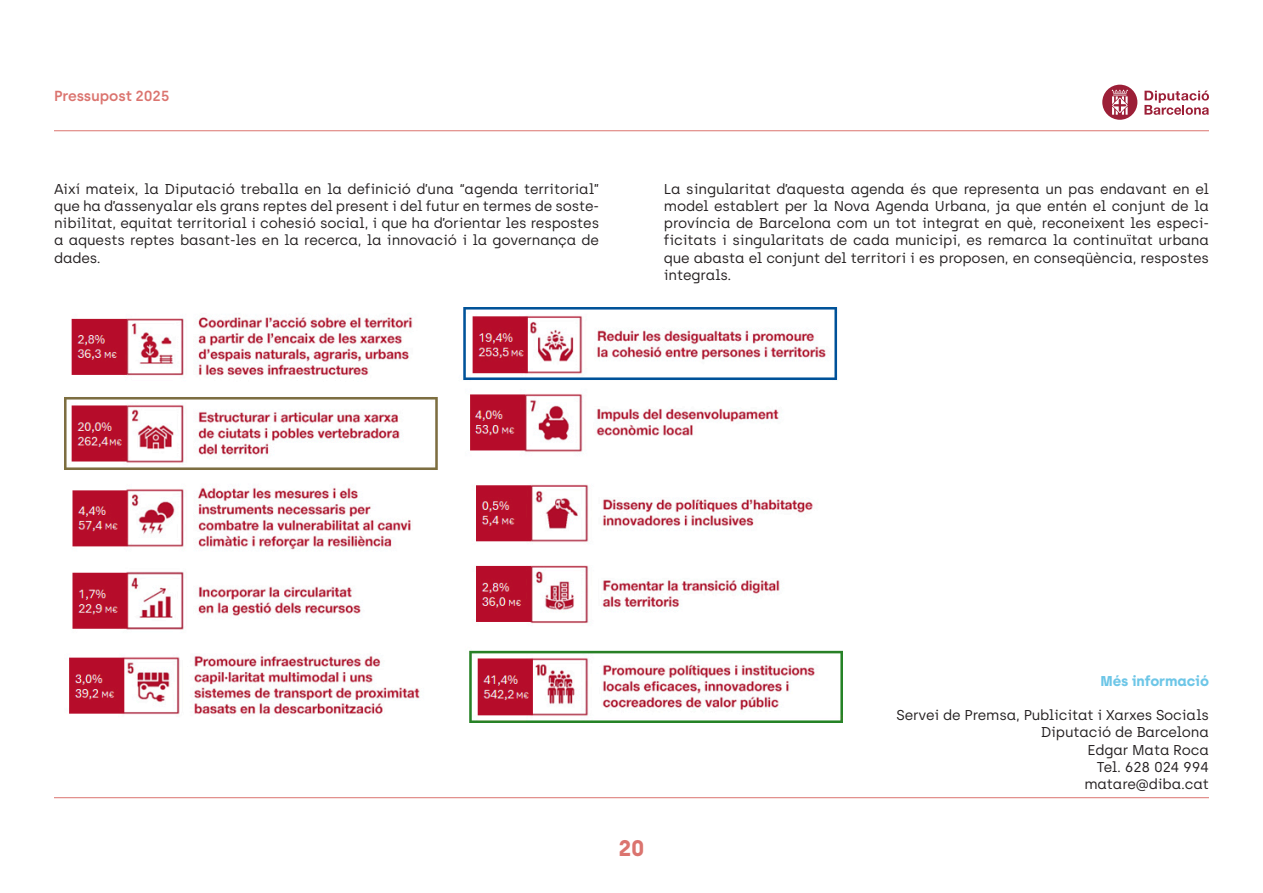
<style>
.page{position:relative;width:1263px;height:893px;background:#fff}
.page>*{position:absolute;margin:0;border:0;box-sizing:border-box;transform-origin:0 0}
.titulos{font:700 22.5px "Archia";color:#db746f}
.t1{font:600 14.55px "Archia";letter-spacing:-.01em;color:#db746f}
.text_seguit{font:14.25px/17.2px "Archia";letter-spacing:-.01em;color:#231f20;text-align:justify}
.text_seguit-2{font:700 14.25px "Archia";letter-spacing:-.01em;color:#6dc6e7}
</style>
<div class="page">
<svg style="left:1144px;top:91px;width:65px;height:24px"></svg>
<svg style="left:1102px;top:85px;width:35px;height:35px"></svg>
<hr style="left:54px;top:130px;width:1155px;height:1px;background:#db746f">
<hr style="left:54px;top:797px;width:1155px;height:1px;background:#db746f">
<img style="left:65px;top:307px;width:777px;height:416px">
<p class="t1" style="left:54px;top:88px;width:117px">Pressupost 2025</p>
<p class="text_seguit" style="left:54px;top:180px;width:547px">Així mateix, la Diputació treballa en la definició d’una “agenda territorial” que ha d’assenyalar els grans reptes del present i del futur en termes de soste&shy;nibilitat, equitat territorial i cohesió social, i que ha d’orientar les respostes a aquests reptes basant-les en la recerca, la innovació i la governança de dades.</p>
<p class="text_seguit" style="left:664px;top:180px;width:547px">La singularitat d’aquesta agenda és que representa un pas endavant en el model establert per la Nova Agenda Urbana, ja que entén el conjunt de la província de Barcelona com un tot integrat en què, reconeixent les especi&shy;ficitats i singularitats de cada municipi, es remarca la continuïtat urbana que abasta el conjunt del territori i es proposen, en conseqüència, respostes integrals.</p>
<p class="titulos" style="left:618px;top:834px;width:28px">20</p>
<p class="text_seguit-2" style="left:1100px;top:672px;width:110px">Més informació</p>
<p class="text_seguit" style="left:896px;top:706px;width:314px">Servei de Premsa, Publicitat i Xarxes Socials</p>
<p class="text_seguit" style="left:1041px;top:724px;width:170px">Diputació de Barcelona</p>
<p class="text_seguit" style="left:1087px;top:741px;width:123px">Edgar Mata Roca</p>
<p class="text_seguit" style="left:1097px;top:758px;width:114px">Tel. 628 024 994</p>
<p class="text_seguit" style="left:1084px;top:775px;width:126px">matare@diba.cat</p>
</div>
